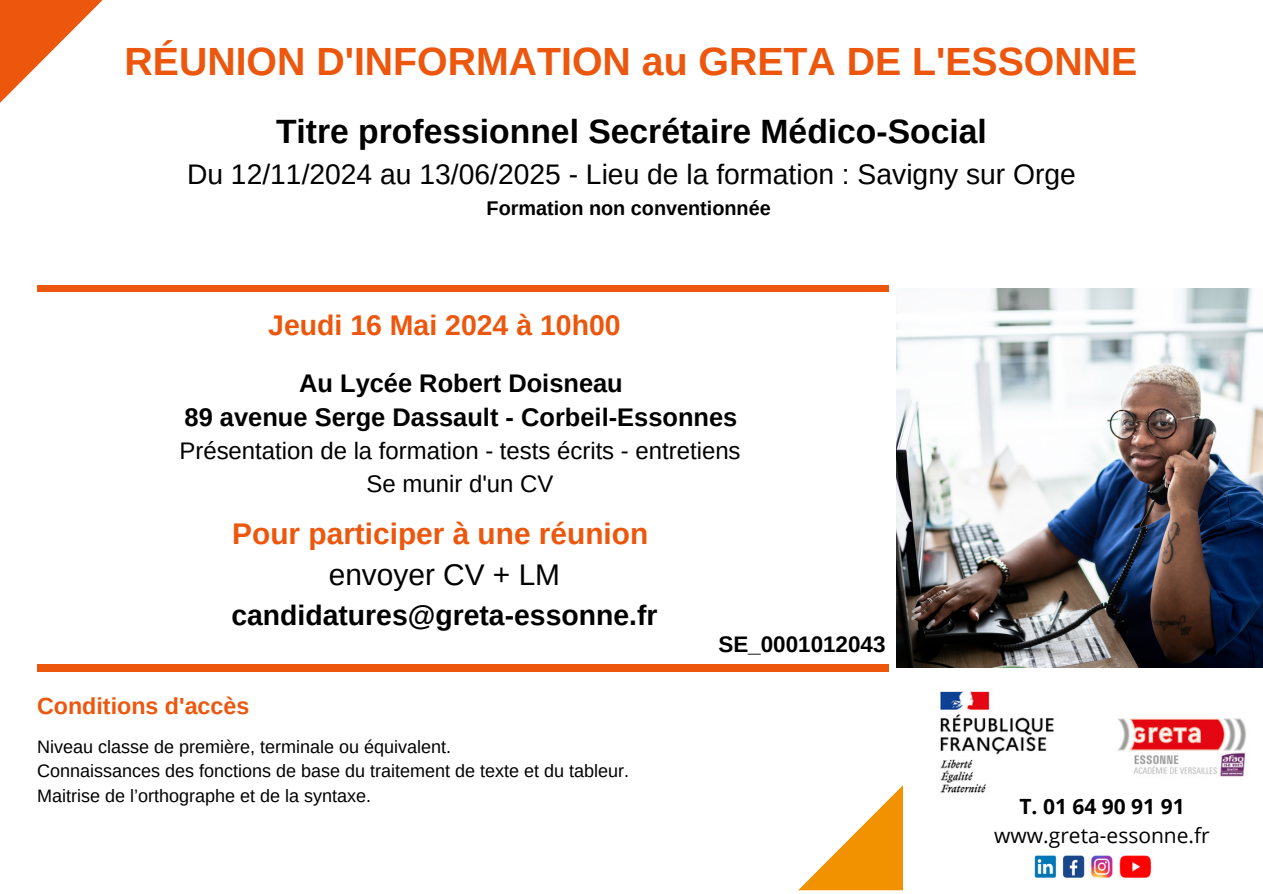
<style>
.page{position:relative;width:1263px;height:894px;background:#fff}
.page>*{position:absolute;margin:0;border:0;box-sizing:border-box;transform-origin:0 0}
.t1{font:700 39.3px "Arimo";color:#ed570d}
.t2{font:700 33.6px "Arimo";color:#000}
.t3{font:700 29.85px/41.7px "Arimo";color:#ed570d;text-align:center}
.t4{font:700 28.5px "Arimo";color:#ed570d}
.t5{font:700 28.35px "Arimo";color:#000}
.t6{font:28.2px "Arimo";color:#000}
.t7{font:700 25.5px "Arimo";color:#000}
.t8{font:24px "Arimo";color:#000}
.t9{font:700 23.25px "Arimo";color:#ed570d}
.t10{font:700 22.5px "Arimo";color:#000}
.t11{font:21px "Open Sans";color:#000}
.t12{font:700 21px "Open Sans";color:#000}
.t13{font:700 19.8px "Arimo";color:#000}
.t14{font:18px "Arimo";color:#000}
.s1{font-weight:400;color:#000}
</style>
<div class="page">
<svg style="left:798px;top:785px;width:105px;height:105px"></svg>
<svg style="left:0;top:0;width:103px;height:103px"></svg>
<img style="left:896px;top:288px;width:367px;height:379px">
<div style="left:37px;top:285px;width:852px;height:6px;background:#ed570d"></div>
<div style="left:37px;top:664px;width:852px;height:7px;background:#ed570d"></div>
<img style="left:940px;top:691px;width:306px;height:102px">
<img style="left:1034px;top:855px;width:117px;height:22px">
<h4 class="t1" style="left:124px;top:39px;width:1014px">RÉUNION D'INFORMATION au GRETA DE L'ESSONNE</h4>
<h3 class="t2" style="left:276px;top:112px;width:712px">Titre professionnel Secrétaire Médico-Social</h3>
<h3 class="t6" style="left:187px;top:158px;width:890px">Du 12/11/2024 au 13/06/2025 - Lieu de la formation : Savigny sur Orge</h3>
<h3 class="t13" style="left:487px;top:197px;width:286px">Formation non conventionnée</h3>
<h3 class="t4" style="left:268px;top:309px;width:354px">Jeudi 16 Mai 2024 à 10h00</h3>
<h2 class="t7" style="left:299px;top:368px;width:325px">Au Lycée Robert Doisneau</h2>
<h6 class="t7" style="left:185px;top:403px;width:554px">89 avenue Serge Dassault - Corbeil-Essonnes</h6>
<h6 class="t8" style="left:179px;top:437px;width:563px">Présentation de la formation - tests écrits - entretiens</h6>
<p class="t8" style="left:367px;top:470px;width:188px">Se munir d'un CV</p>
<h5 class="t3" style="left:232px;top:512px;width:418px">Pour participer à une réunion <span class="s1">envoyer CV + LM</span></h5>
<h5 class="t5" style="left:231px;top:598px;width:428px">candidatures@greta-essonne.fr</h5>
<p class="t9" style="left:37px;top:692px;width:214px">Conditions d'accès</p>
<p class="t14" style="left:37px;top:736px;width:415px">Niveau classe de première, terminale ou équivalent.</p>
<p class="t14" style="left:37px;top:760px;width:593px">Connaissances des fonctions de base du traitement de texte et du tableur.</p>
<p class="t14" style="left:37px;top:785px;width:335px">Maitrise de l’orthographe et de la syntaxe.</p>
<p class="t10" style="left:718px;top:631px;width:169px">SE_0001012043</p>
<p class="t12" style="left:1019px;top:791px;width:167px">T. 01 64 90 91 91</p>
<p class="t11" style="left:994px;top:820px;width:217px">www.greta-essonne.fr</p>
</div>
